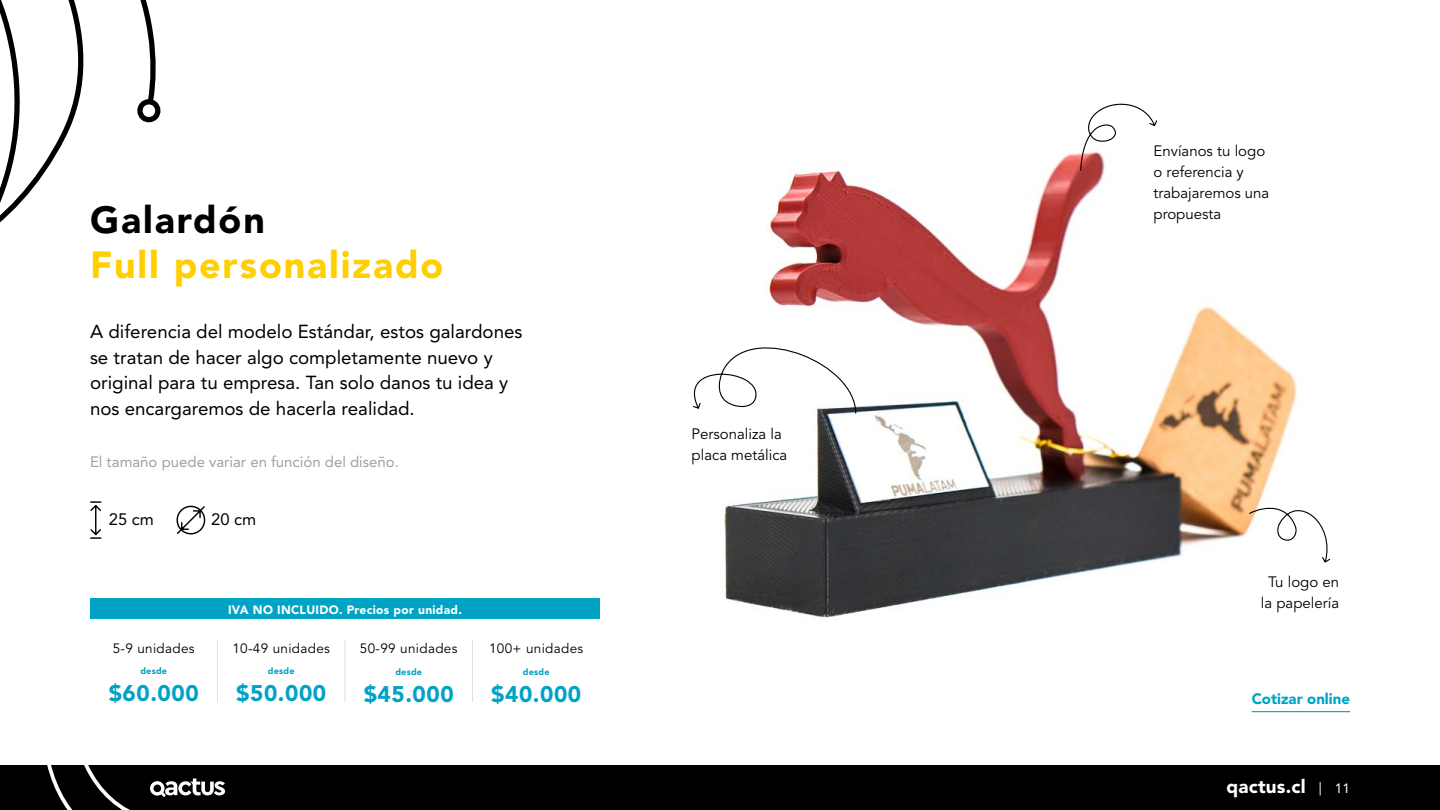
<style>
.page{position:relative;width:1440px;height:810px;background:#fff}
.page>*{position:absolute;margin:0;border:0;box-sizing:border-box;transform-origin:0 0}
.t1{font:900 37.5px "Avenir LT Std";letter-spacing:.05em;color:#ffcf00}
.t2{font:900 37.5px "Avenir LT Std";letter-spacing:.05em;color:#000}
.t3{font:900 22.5px "Avenir LT Std";letter-spacing:.025em;color:#00a3c4}
.t4{font:18.75px/25.5px "Avenir LT Std";color:#000}
.t5{font:900 18.75px "Avenir LT Std";letter-spacing:.01em;color:#fff}
.t6{font:16.5px "Avenir LT Std";color:#000}
.t7{font:15px/21px "Avenir LT Std";color:#000}
.t8{font:15px "Avenir LT Std";color:#a1a1a1}
.t9{font:900 15px "Avenir LT Std";color:#00a3c4}
.t10{font:13.5px "Avenir LT Std";letter-spacing:.025em;color:#000}
.t11{font:900 12px "Avenir LT Std";letter-spacing:.025em;color:#fff}
.t12{font:900 9px "Avenir LT Std";letter-spacing:.025em;color:#00a3c4}
.s1{font-weight:400;font-size:13.5px}
</style>
<div class="page">
<img style="left:724px;top:120px;width:573px;height:498px">
<svg style="left:0;top:0;width:161px;height:223px"></svg>
<svg style="left:693px;top:347px;width:163px;height:67px"></svg>
<svg style="left:1080px;top:103px;width:77px;height:68px"></svg>
<svg style="left:1249px;top:507px;width:82px;height:56px"></svg>
<hr style="left:1252px;top:711px;width:98px;height:1px;background:#00a3c4">
<svg style="left:90px;top:501px;width:11px;height:38px"></svg>
<svg style="left:176px;top:505px;width:30px;height:30px"></svg>
<div style="left:90px;top:599px;width:510px;height:21px;background:#00a3c4"></div>
<svg style="left:217px;top:639px;width:1px;height:18px"></svg>
<svg style="left:345px;top:639px;width:1px;height:18px"></svg>
<svg style="left:472px;top:639px;width:1px;height:18px"></svg>
<hr style="left:217px;top:657px;width:1px;height:45px;background:#e2e2e2">
<hr style="left:345px;top:657px;width:1px;height:45px;background:#e2e2e2">
<hr style="left:472px;top:657px;width:1px;height:45px;background:#e2e2e2">
<div style="left:0;top:765px;width:1440px;height:45px;background:#000"></div>
<svg style="left:47px;top:765px;width:179px;height:45px"></svg>
<p class="t7" style="left:1154px;top:141px;width:117px">Envíanos tu logo o referencia y trabajaremos una</p>
<h1 class="t2" style="left:90px;top:197px;width:176px">Galardón</h1>
<p class="t7" style="left:1154px;top:204px;width:69px">propuesta</p>
<h1 class="t1" style="left:90px;top:242px;width:355px">Full personalizado</h1>
<p class="t4" style="left:90px;top:319px;width:434px">A diferencia del modelo Estándar, estos galardones se tratan de hacer algo completamente nuevo y original para tu empresa. Tan solo danos tu idea y nos encargaremos de hacerla realidad.</p>
<p class="t8" style="left:90px;top:454px;width:311px">El tamaño puede variar en función del diseño.</p>
<p class="t7" style="left:692px;top:424px;width:97px">Personaliza la placa metálica</p>
<p class="t6" style="left:109px;top:510px;width:46px">25 cm</p>
<p class="t6" style="left:211px;top:510px;width:46px">20 cm</p>
<p class="t11" style="left:228px;top:602px;width:235px">IVA NO INCLUIDO. Precios por unidad.</p>
<p class="t10" style="left:113px;top:641px;width:83px">5-9 unidades</p>
<p class="t10" style="left:232px;top:641px;width:99px">10-49 unidades</p>
<p class="t10" style="left:360px;top:641px;width:99px">50-99 unidades</p>
<p class="t10" style="left:489px;top:641px;width:96px">100+ unidades</p>
<p class="t12" style="left:140px;top:665px;width:28px">desde</p>
<p class="t3" style="left:109px;top:680px;width:91px">$60.000</p>
<p class="t12" style="left:268px;top:665px;width:28px">desde</p>
<p class="t3" style="left:236px;top:680px;width:91px">$50.000</p>
<p class="t12" style="left:395px;top:666px;width:28px">desde</p>
<p class="t3" style="left:364px;top:681px;width:91px">$45.000</p>
<p class="t12" style="left:523px;top:666px;width:28px">desde</p>
<p class="t3" style="left:491px;top:681px;width:91px">$40.000</p>
<p class="t7" style="left:1261px;top:572px;width:80px;text-align:center">Tu logo en la papelería</p>
<p class="t9" style="left:1252px;top:690px;width:100px">Cotizar online</p>
<p class="t5" style="left:1227px;top:775px;width:125px">qactus.cl <span class="s1">| 11</span></p>
</div>
